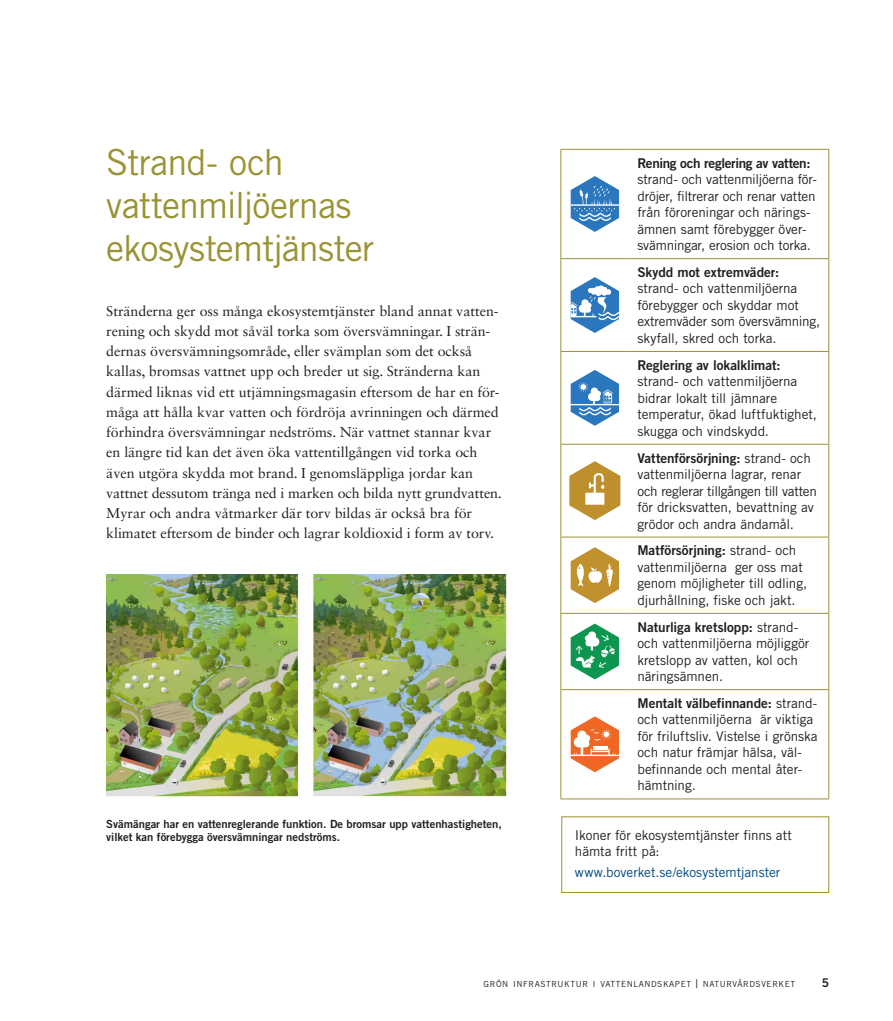
<style>
.page{position:relative;width:893px;height:1021px;background:#fff}
.page>*{position:absolute;margin:0;border:0;box-sizing:border-box;transform-origin:0 0}
.t1{font:36px/43.2px "Trade Gothic LT Std";letter-spacing:-.02em;color:#9a9335}
.t2{font:14.25px/20.2px "Sabon LT Std";letter-spacing:-.005em;color:#231f20}
.t3{font:13.5px/16.5px "Trade Gothic LT Std";letter-spacing:-.005em;color:#231f20}
.t4{font:13.5px "Trade Gothic LT Std Bd 2";letter-spacing:-.005em;color:#231f20}
.t5{font:13.5px "Trade Gothic LT Std";color:#004b81}
.t6{font:13.5px "Trade Gothic LT Std Bd 2";letter-spacing:-.025em;color:#231f20}
.t7{font:12px "Trade Gothic LT Std Bd 2";color:#231f20}
.t8{font:11.25px/13.5px "Trade Gothic LT Std Bd 2";color:#231f20}
.t9{font:8.4px "Trade Gothic LT Std";letter-spacing:.07em;color:#231f20}
.s1{font-family:"Trade Gothic LT Std"}
.s2{font-size:12px}
</style>
<div class="page">
<img style="left:106px;top:574px;width:400px;height:222px">
<hr style="left:560px;top:149px;width:69px;height:1px;background:#9a9335">
<hr style="left:560px;top:150px;width:1px;height:108px;background:#9a9335">
<hr style="left:629px;top:149px;width:200px;height:1px;background:#9a9335">
<hr style="left:828px;top:150px;width:1px;height:108px;background:#9a9335">
<hr style="left:560px;top:258px;width:69px;height:1px;background:#9a9335">
<hr style="left:560px;top:259px;width:1px;height:92px;background:#9a9335">
<hr style="left:629px;top:258px;width:200px;height:1px;background:#9a9335">
<hr style="left:828px;top:259px;width:1px;height:92px;background:#9a9335">
<hr style="left:560px;top:351px;width:69px;height:1px;background:#9a9335">
<hr style="left:560px;top:352px;width:1px;height:92px;background:#9a9335">
<hr style="left:629px;top:351px;width:200px;height:1px;background:#9a9335">
<hr style="left:828px;top:352px;width:1px;height:92px;background:#9a9335">
<hr style="left:560px;top:444px;width:69px;height:1px;background:#9a9335">
<hr style="left:560px;top:444px;width:1px;height:92px;background:#9a9335">
<hr style="left:629px;top:444px;width:200px;height:1px;background:#9a9335">
<hr style="left:828px;top:444px;width:1px;height:92px;background:#9a9335">
<hr style="left:560px;top:536px;width:69px;height:1px;background:#9a9335">
<hr style="left:560px;top:537px;width:1px;height:76px;background:#9a9335">
<hr style="left:629px;top:536px;width:200px;height:1px;background:#9a9335">
<hr style="left:828px;top:537px;width:1px;height:76px;background:#9a9335">
<hr style="left:560px;top:613px;width:69px;height:1px;background:#9a9335">
<hr style="left:560px;top:613px;width:1px;height:76px;background:#9a9335">
<hr style="left:629px;top:613px;width:200px;height:1px;background:#9a9335">
<hr style="left:828px;top:613px;width:1px;height:76px;background:#9a9335">
<hr style="left:560px;top:689px;width:69px;height:1px;background:#9a9335">
<hr style="left:560px;top:690px;width:1px;height:108px;background:#9a9335">
<hr style="left:629px;top:689px;width:200px;height:1px;background:#9a9335">
<hr style="left:828px;top:690px;width:1px;height:108px;background:#9a9335">
<hr style="left:560px;top:798px;width:69px;height:1px;background:#9a9335">
<hr style="left:629px;top:798px;width:200px;height:1px;background:#9a9335">
<svg style="left:571px;top:176px;width:48px;height:56px"></svg>
<svg style="left:571px;top:277px;width:48px;height:56px"></svg>
<svg style="left:571px;top:370px;width:48px;height:56px"></svg>
<svg style="left:569px;top:461px;width:51px;height:59px"></svg>
<svg style="left:571px;top:547px;width:48px;height:56px"></svg>
<svg style="left:571px;top:623px;width:48px;height:56px"></svg>
<svg style="left:571px;top:716px;width:48px;height:56px"></svg>
<h1 class="t1" style="left:106px;top:140px;width:269px">Strand- och vattenmiljöernas ekosystemtjänster</h1>
<p class="t2" style="left:106px;top:300px;width:397px">Stränderna ger oss många ekosystemtjänster bland annat vatten&shy;rening och skydd mot såväl torka som översvämningar. I strän&shy;dernas översvämningsområde, eller svämplan som det också kallas, bromsas vattnet upp och breder ut sig. Stränderna kan därmed liknas vid ett utjämningsmagasin eftersom de har en för&shy;måga att hålla kvar vatten och fördröja avrinningen och därmed förhindra översvämningar nedströms. När vattnet stannar kvar en längre tid kan det även öka vattentillgången vid torka och även utgöra skydda mot brand. I genomsläppliga jordar kan vattnet dessutom tränga ned i marken och bilda nytt grundvatten.<br>Myrar och andra våtmarker där torv bildas är också bra för klimatet eftersom de binder och lagrar koldioxid i form av torv.</p>
<p class="t8" style="left:106px;top:816px;width:397px">Svämängar har en vattenreglerande funktion. De bromsar upp vattenhastigheten, vilket kan förebygga översvämningar nedströms.</p>
<p class="t6" style="left:637px;top:154px;width:175px">Rening och reglering av vatten:</p>
<p class="t3" style="left:637px;top:171px;width:181px">strand- och vattenmiljöerna för&shy;dröjer, filtrerar och renar vatten från föroreningar och närings&shy;ämnen samt förebygger över&shy;svämningar, erosion och torka.</p>
<p class="t4" style="left:637px;top:264px;width:144px">Skydd mot extremväder:</p>
<p class="t3" style="left:637px;top:280px;width:184px">strand- och vattenmiljöerna förebygger och skyddar mot extremväder som översvämning, skyfall, skred och torka.</p>
<p class="t4" style="left:637px;top:356px;width:145px">Reglering av lokalklimat:</p>
<p class="t3" style="left:637px;top:373px;width:181px">strand- och vattenmiljöerna bidrar lokalt till jämnare temperatur, ökad luftfuktighet, skugga och vindskydd.</p>
<p class="t4" style="left:637px;top:449px;width:175px">Vattenförsörjning: <span class="s1">strand- och</span></p>
<p class="t3" style="left:637px;top:466px;width:181px">vattenmiljöerna lagrar, renar och reglerar tillgången till vatten för dricksvatten, bevattning av grödor och andra ändamål.</p>
<p class="t4" style="left:637px;top:542px;width:161px">Matförsörjning: <span class="s1">strand- och</span></p>
<p class="t3" style="left:637px;top:558px;width:171px">vattenmiljöerna ger oss mat genom möjligheter till odling, djurhållning, fiske och jakt.</p>
<p class="t4" style="left:637px;top:618px;width:162px">Naturliga kretslopp: <span class="s1">strand-</span></p>
<p class="t3" style="left:637px;top:635px;width:174px">och vattenmiljöerna möjliggör kretslopp av vatten, kol och näringsämnen.</p>
<p class="t4" style="left:637px;top:694px;width:182px">Mentalt välbefinnande: <span class="s1">strand-</span></p>
<p class="t3" style="left:637px;top:711px;width:182px">och vattenmiljöerna är viktiga för friluftsliv. Vistelse i grönska och natur främjar hälsa, väl&shy;befinnande och mental åter&shy;hämtning.</p>
<p class="t3" style="left:575px;top:826px;width:218px">Ikoner för ekosystemtjänster finns att hämta fritt på:</p>
<p class="t5" style="left:575px;top:864px;width:207px">www.boverket.se/ekosystemtjanster</p>
<p class="t9" style="left:484px;top:979px;width:313px">GRÖN INFRASTRUKTUR I VATTENLANDSKAPET <span class="s2">|</span> NATURVÅRDSVERKET</p>
<p class="t7" style="left:822px;top:975px;width:9px">5</p>
</div>
